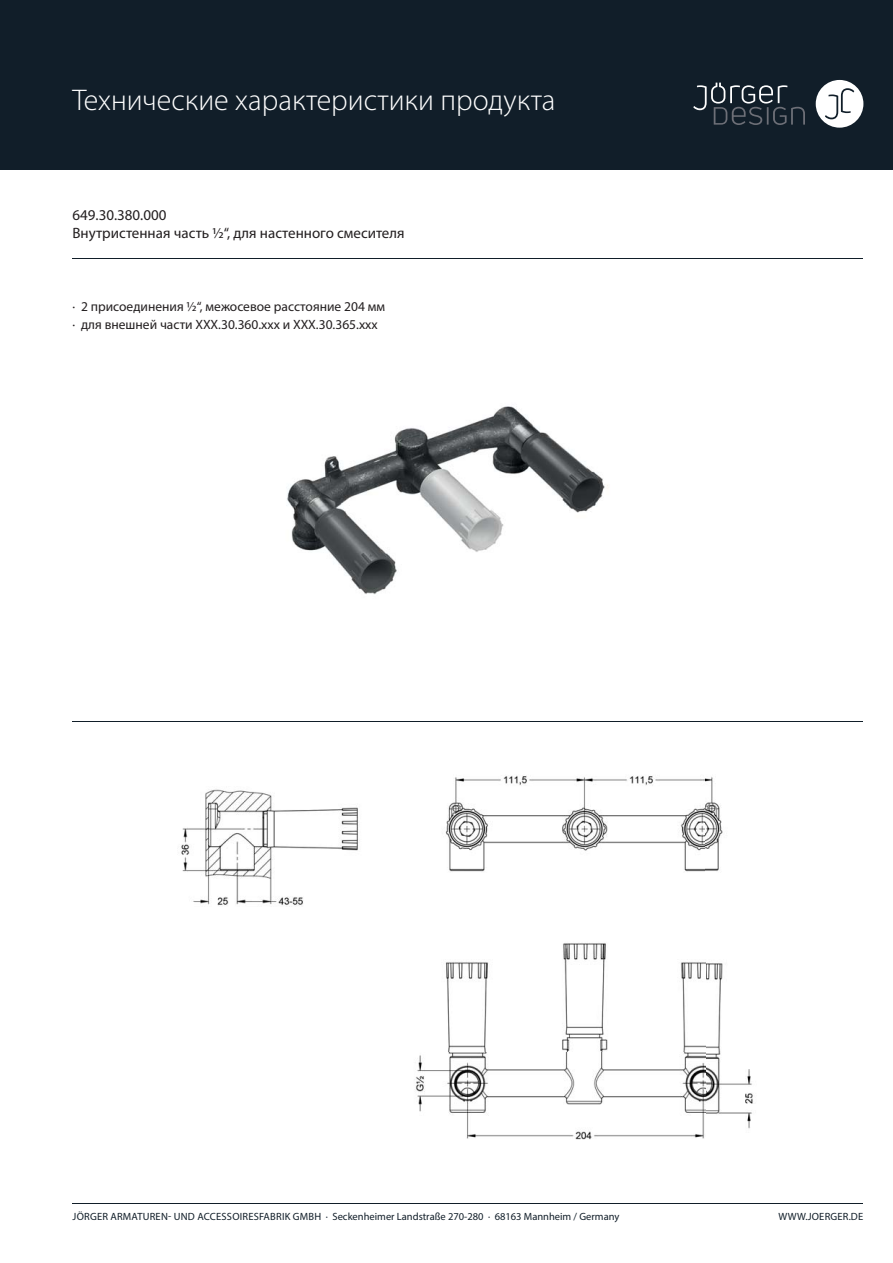
<style>
.page{position:relative;width:893px;height:1263px;background:#fff}
.page>*{position:absolute;margin:0;border:0;box-sizing:border-box;transform-origin:0 0}
.t1{font:300 30px "Myriad Pro";color:#fff}
.t2{font:15px "Myriad Pro";color:#231f20}
.t3{font:13.5px/18px "Myriad Pro";color:#231f20}
.t4{font:10.5px "Myriad Pro";letter-spacing:.005em;color:#111e29}
</style>
<div class="page">
<div style="left:0;top:0;width:893px;height:169px;background:#111e29"></div>
<div style="left:816px;top:80px;width:47px;height:48px;background:#fff;border-radius:50%"></div>
<svg style="left:825px;top:88px;width:29px;height:31px"></svg>
<svg style="left:693px;top:83px;width:112px;height:42px"></svg>
<hr style="left:72px;top:1203px;width:791px;height:1px;background:#111e29">
<img style="left:287px;top:406px;width:321px;height:189px">
<hr style="left:72px;top:258px;width:791px;height:1px;background:#111e29">
<img style="left:181px;top:775px;width:572px;height:365px">
<hr style="left:72px;top:721px;width:791px;height:1px;background:#111e29">
<h1 class="t1" style="left:72px;top:82px;width:484px">Технические характеристики продукта</h1>
<h2 class="t2" style="left:72px;top:206px;width:95px">649.30.380.000</h2>
<h2 class="t2" style="left:72px;top:224px;width:334px">Внутристенная часть ½“, для настенного смесителя</h2>
<p class="t3" style="left:72px;top:298px;width:314px">· 2 присоединения ½“, межосевое расстояние 204 мм · для внешней части XXX.30.360.xxx и XXX.30.365.xxx</p>
<p class="t4" style="left:73px;top:1211px;width:548px">JÖRGER ARMATUREN- UND ACCESSOIRESFABRIK GMBH · Seckenheimer Landstraße 270-280 · 68163 Mannheim / Germany</p>
<p class="t4" style="left:778px;top:1211px;width:86px">WWW.JOERGER.DE</p>
</div>
